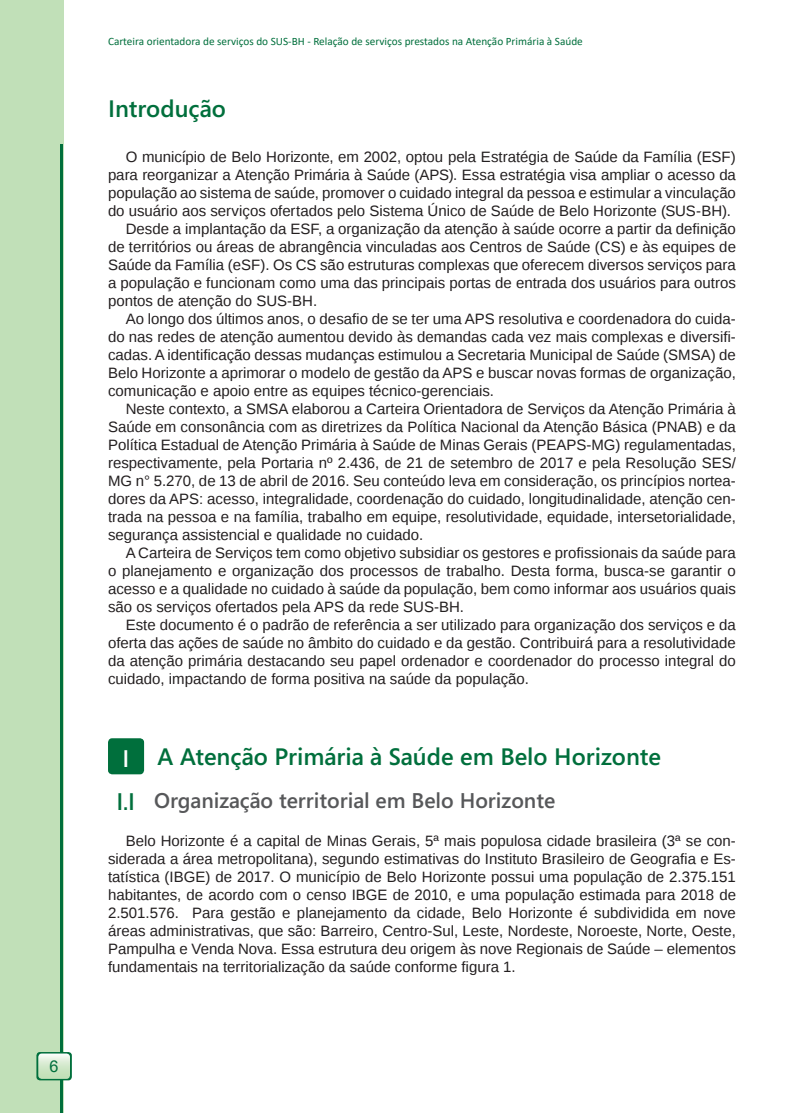
<style>
.page{position:relative;width:808px;height:1113px;background:#fff}
.page>*{position:absolute;margin:0;border:0;box-sizing:border-box;transform-origin:0 0}
.t1{font:600 23.75px "Segoe";color:#006f3c}
.t2{font:600 21.25px "Segoe";color:#57585a}
.t3{font:16.25px "Arial";color:#006f3c}
.t4{font:15px/18px "Liberation Sans";color:#231f20;text-align:justify}
.t5{font:11.25px "Calibri";color:#006f3c}
.s1{font-family:"Handel Got D Ligh";font-weight:400;font-size:25px;color:#fff}
.s2{font-family:"Handel Got D Ligh";font-weight:400;font-size:25px;color:#006f3c}
</style>
<div class="page">
<div style="left:0;top:0;width:63px;height:1113px;background:#c1e0b8"></div>
<hr style="left:60px;top:144px;width:3px;height:969px;background:#006f3c">
<div style="left:36px;top:1052px;width:36px;height:28px;background:#006f3c;border-radius:4px"></div>
<svg style="left:38px;top:1053px;width:32px;height:26px"></svg>
<svg style="left:108px;top:738px;width:36px;height:36px"></svg>
<p class="t3" style="left:50px;top:1055px;width:11px">6</p>
<p class="t5" style="left:108px;top:33px;width:476px">Carteira orientadora de serviços do SUS-BH - Relação de serviços prestados na Atenção Primária à Saúde</p>
<p class="t1" style="left:108px;top:95px;width:119px">introdução</p>
<p class="t4" style="left:126px;top:148px;width:612px">O município de Belo Horizonte, em 2002, optou pela Estratégia de Saúde da Família (ESF)</p>
<p class="t4" style="left:108px;top:166px;width:629px">para reorganizar a Atenção Primária à Saúde (APS). Essa estratégia visa ampliar o acesso da</p>
<p class="t4" style="left:108px;top:184px;width:629px">população ao sistema de saúde, promover o cuidado integral da pessoa e estimular a vinculação</p>
<p class="t4" style="left:108px;top:202px;width:624px">do usuário aos serviços ofertados pelo Sistema Único de Saúde de Belo Horizonte (SUS-BH).</p>
<p class="t4" style="left:126px;top:220px;width:612px">Desde a implantação da ESF, a organização da atenção à saúde ocorre a partir da definição</p>
<p class="t4" style="left:108px;top:238px;width:629px">de territórios ou áreas de abrangência vinculadas aos Centros de Saúde (CS) e às equipes de</p>
<p class="t4" style="left:108px;top:256px;width:629px">Saúde da Família (eSF). Os CS são estruturas complexas que oferecem diversos serviços para</p>
<p class="t4" style="left:108px;top:274px;width:629px">a população e funcionam como uma das principais portas de entrada dos usuários para outros</p>
<p class="t4" style="left:108px;top:292px;width:211px">pontos de atenção do SUS-BH.</p>
<p class="t4" style="left:126px;top:310px;width:612px">Ao longo dos últimos anos, o desafio de se ter uma APS resolutiva e coordenadora do cuida-</p>
<p class="t4" style="left:108px;top:328px;width:629px">do nas redes de atenção aumentou devido às demandas cada vez mais complexas e diversifi-</p>
<p class="t4" style="left:108px;top:346px;width:629px">cadas. A identificação dessas mudanças estimulou a Secretaria Municipal de Saúde (SMSA) de</p>
<p class="t4" style="left:108px;top:364px;width:629px">Belo Horizonte a aprimorar o modelo de gestão da APS e buscar novas formas de organização,</p>
<p class="t4" style="left:108px;top:382px;width:388px">comunicação e apoio entre as equipes técnico-gerenciais.</p>
<p class="t4" style="left:126px;top:400px;width:612px">Neste contexto, a SMSA elaborou a Carteira Orientadora de Serviços da Atenção Primária à</p>
<p class="t4" style="left:108px;top:418px;width:629px">Saúde em consonância com as diretrizes da Política Nacional da Atenção Básica (PNAB) e da</p>
<p class="t4" style="left:108px;top:436px;width:629px">Política Estadual de Atenção Primária à Saúde de Minas Gerais (PEAPS-MG) regulamentadas,</p>
<p class="t4" style="left:108px;top:454px;width:629px">respectivamente, pela Portaria nº 2.436, de 21 de setembro de 2017 e pela Resolução SES/</p>
<p class="t4" style="left:108px;top:472px;width:629px">MG n° 5.270, de 13 de abril de 2016. Seu conteúdo leva em consideração, os princípios nortea-</p>
<p class="t4" style="left:108px;top:490px;width:629px">dores da APS: acesso, integralidade, coordenação do cuidado, longitudinalidade, atenção cen-</p>
<p class="t4" style="left:108px;top:508px;width:629px">trada na pessoa e na família, trabalho em equipe, resolutividade, equidade, intersetorialidade,</p>
<p class="t4" style="left:108px;top:526px;width:317px">segurança assistencial e qualidade no cuidado.</p>
<p class="t4" style="left:126px;top:544px;width:612px">A Carteira de Serviços tem como objetivo subsidiar os gestores e profissionais da saúde para</p>
<p class="t4" style="left:108px;top:562px;width:629px">o planejamento e organização dos processos de trabalho. Desta forma, busca-se garantir o</p>
<p class="t4" style="left:108px;top:580px;width:629px">acesso e a qualidade no cuidado à saúde da população, bem como informar aos usuários quais</p>
<p class="t4" style="left:108px;top:598px;width:358px">são os serviços ofertados pela APS da rede SUS-BH.</p>
<p class="t4" style="left:126px;top:616px;width:612px">Este documento é o padrão de referência a ser utilizado para organização dos serviços e da</p>
<p class="t4" style="left:108px;top:634px;width:629px">oferta das ações de saúde no âmbito do cuidado e da gestão. Contribuirá para a resolutividade</p>
<p class="t4" style="left:108px;top:652px;width:629px">da atenção primária destacando seu papel ordenador e coordenador do processo integral do</p>
<p class="t4" style="left:108px;top:670px;width:423px">cuidado, impactando de forma positiva na saúde da população.</p>
<p class="t1" style="left:123px;top:743px;width:540px"><span class="s1">1</span> a atenção primária à saúde em Belo Horizonte</p>
<p class="t2" style="left:117px;top:788px;width:440px"><span class="s2">1.1</span> organização territorial em Belo Horizonte</p>
<p class="t4" style="left:108px;top:832px;width:629px;text-indent:18px">Belo Horizonte é a capital de Minas Gerais, 5ª mais populosa cidade brasileira (3ª se con&shy;siderada a área metropolitana), segundo estimativas do Instituto Brasileiro de Geografia e Es&shy;tatística (IBGE) de 2017. O município de Belo Horizonte possui uma população de 2.375.151 habitantes, de acordo com o censo IBGE de 2010, e uma população estimada para 2018 de 2.501.576. Para gestão e planejamento da cidade, Belo Horizonte é subdividida em nove áreas administrativas, que são: Barreiro, Centro-Sul, Leste, Nordeste, Noroeste, Norte, Oeste, Pampulha e Venda Nova. Essa estrutura deu origem às nove Regionais de Saúde – elementos fundamentais na territorialização da saúde conforme figura 1.</p>
</div>
